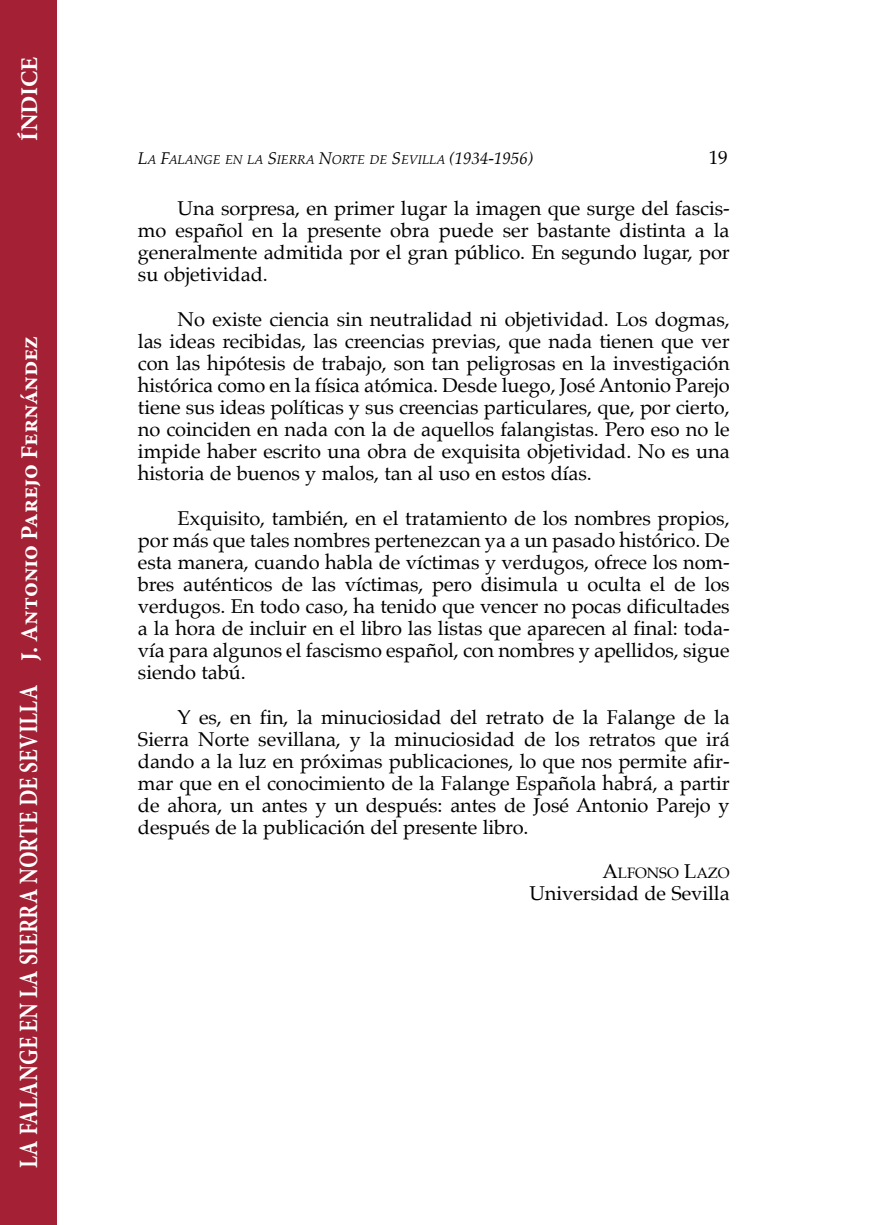
<style>
.page{position:relative;width:885px;height:1225px;background:#fff}
.page>*{position:absolute;margin:0;border:0;box-sizing:border-box;transform-origin:0 0}
.t1{font:700 26.4px "Minion Pro";letter-spacing:.01em;color:#fff;scale:.82 1}
.t2{font:700 24px "Minion Pro";color:#fff}
.t3{font:20px/22px "Palatino";letter-spacing:-.005em;color:#000;text-align:justify}
.t4{font:19px "Palatino";color:#000}
.t5{font:15px "Palatino";letter-spacing:-.005em;color:#000}
.t6{font:italic 12.8px "Palatino";letter-spacing:-.005em;color:#000}
.s1{font-size:24px}
.s2{font-size:17px}
.s3{font-size:20px}
</style>
<div class="page">
<div style="left:0;top:0;width:57px;height:1225px;background:#a42035"></div>
<p class="t2" style="left:12px;top:140px;width:85px;rotate:-90deg">ÍNDICE</p>
<p class="t1" style="left:10px;top:1168px;width:1016px;rotate:-90deg">LA FALANGE EN LA SIERRA NORTE DE SEVILLA <span class="s1">J. Antonio Parejo Fernández</span></p>
<p class="t6" style="left:138px;top:148px;width:397px"><span class="s2">L</span>A <span class="s2">F</span>ALANGE EN LA <span class="s2">S</span>IERRA <span class="s2">N</span>ORTE DE <span class="s2">S</span>EVILLA <span class="s2">(1934-1956)</span></p>
<p class="t4" style="left:708px;top:141px;width:20px">19</p>
<p class="t3" style="left:138px;top:197px;width:593px;text-indent:40px">Una sorpresa, en primer lugar la imagen que surge del fascis&shy;mo español en la presente obra puede ser bastante distinta a la generalmente admitida por el gran público. En segundo lugar, por su objetividad.</p>
<p class="t3" style="left:138px;top:308px;width:593px;text-indent:40px">No existe ciencia sin neutralidad ni objetividad. Los dogmas, las ideas recibidas, las creencias previas, que nada tienen que ver con las hipótesis de trabajo, son tan peligrosas en la investigación histórica como en la física atómica. Desde luego, José Antonio Parejo tiene sus ideas políticas y sus creencias particulares, que, por cierto, no coinciden en nada con la de aquellos falangistas. Pero eso no le impide haber escrito una obra de exquisita objetividad. No es una historia de buenos y malos, tan al uso en estos días.</p>
<p class="t3" style="left:138px;top:507px;width:593px;text-indent:40px">Exquisito, también, en el tratamiento de los nombres propios, por más que tales nombres pertenezcan ya a un pasado histórico. De esta manera, cuando habla de víctimas y verdugos, ofrece los nom&shy;bres auténticos de las víctimas, pero disimula u oculta el de los verdugos. En todo caso, ha tenido que vencer no pocas dificultades a la hora de incluir en el libro las listas que aparecen al final: toda&shy;vía para algunos el fascismo español, con nombres y apellidos, sigue siendo tabú.</p>
<p class="t3" style="left:138px;top:705px;width:593px;text-indent:40px">Y es, en fin, la minuciosidad del retrato de la Falange de la Sierra Norte sevillana, y la minuciosidad de los retratos que irá dando a la luz en próximas publicaciones, lo que nos permite afir&shy;mar que en el conocimiento de la Falange Española habrá, a partir de ahora, un antes y un después: antes de José Antonio Parejo y después de la publicación del presente libro.</p>
<p class="t5" style="left:602px;top:860px;width:129px"><span class="s3">A</span>LFONSO <span class="s3">L</span>AZO</p>
<p class="t3" style="left:529px;top:882px;width:202px">Universidad de Sevilla</p>
</div>
